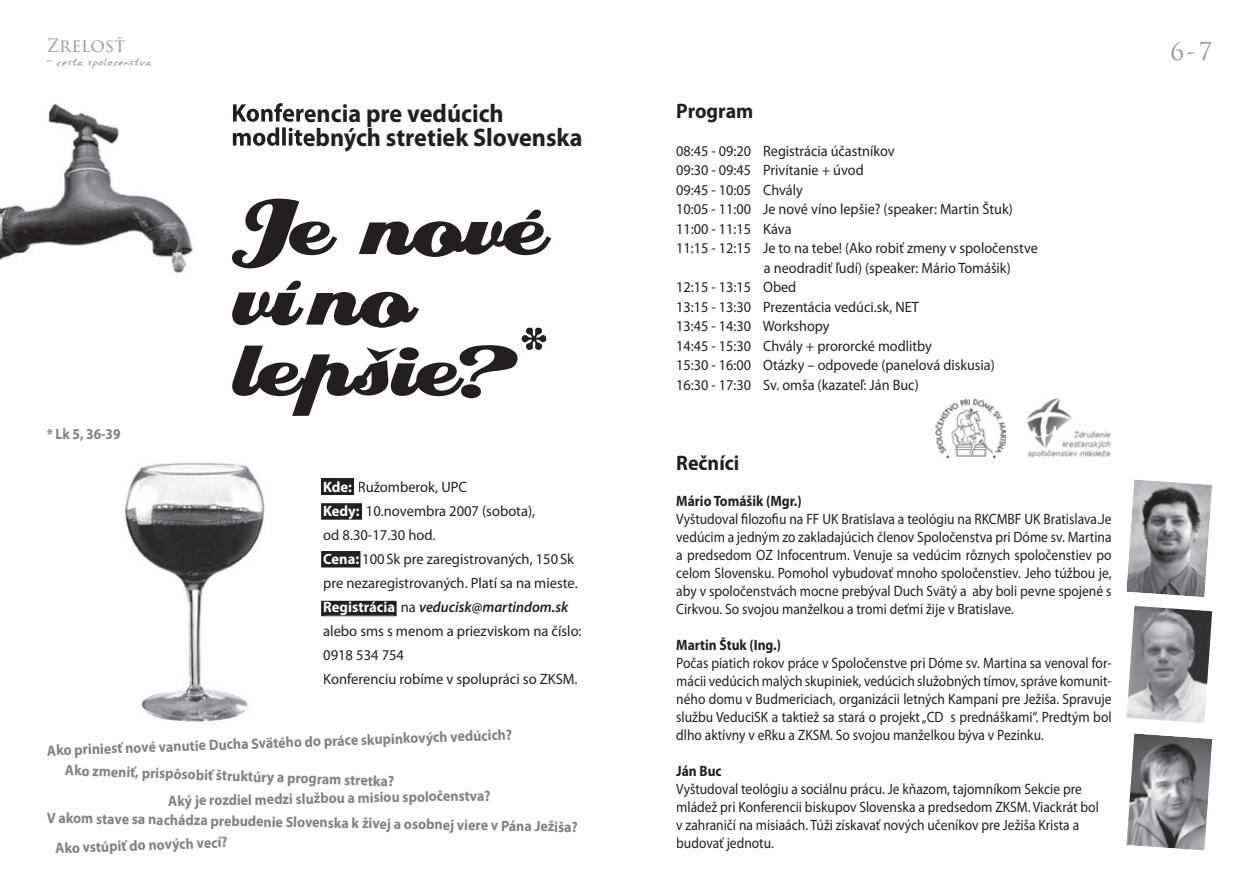
<style>
.page{position:relative;width:1259px;height:893px;background:#fff}
.page>*{position:absolute;margin:0;border:0;box-sizing:border-box;transform-origin:0 0}
.t1{font:90px/70.5px "Creampuff";color:#231f20}
.t2{font:700 25.5px/24px "Myriad Pro";color:#231f20;scale:.95 1}
.t3{font:24px "Trajan Pro";color:#939598}
.t4{font:700 21px "Myriad Pro";color:#231f20;scale:.95 1}
.t5{font:18px "Trajan Pro";color:#939598}
.t6{font:15px/18px "Myriad Pro";color:#231f20;text-align:justify;scale:.9 1}
.t7{font:15px "Myriad Pro";color:#231f20;scale:.95 1}
.t8{font:15px/24px "Myriad Pro";color:#231f20}
.t9{font:700 15px "Myriad Pro";color:#808285;scale:.93 1}
.t10{font:700 15px "Myriad Pro";color:#231f20;scale:.9 1}
.t11{font:700 15px "Myriad Pro";color:#808285;scale:.9 1}
.t12{font:9px "Annifont";color:#939598;scale:.96 1}
.t13{font:3.3px "Annifont";color:#939598;scale:1.49 1}
.s1{font-weight:700;color:#fff}
.s2{font-weight:600;font-style:italic}
</style>
<div class="page">
<svg style="left:321px;top:601px;width:75px;height:15px"></svg>
<div style="left:324px;top:602px;width:70px;height:13px;background:#231f20"></div>
<svg style="left:321px;top:551px;width:39px;height:16px"></svg>
<div style="left:321px;top:478px;width:33px;height:17px;background:#231f20"></div>
<img style="left:0;top:104px;width:286px;height:618px">
<svg style="left:321px;top:503px;width:41px;height:17px"></svg>
<img style="left:935px;top:399px;width:71px;height:60px">
<img style="left:1027px;top:399px;width:84px;height:59px">
<img style="left:233px;top:103px;width:73px;height:24px">
<img style="left:233px;top:127px;width:73px;height:24px">
<img style="left:232px;top:199px;width:74px;height:69px">
<img style="left:232px;top:280px;width:72px;height:47px">
<img style="left:232px;top:328px;width:74px;height:88px">
<img style="left:232px;top:327px;width:74px;height:1px">
<img style="left:1126px;top:606px;width:86px;height:117px">
<img style="left:1126px;top:479px;width:86px;height:118px">
<img style="left:1126px;top:733px;width:86px;height:118px">
<p class="t5" style="left:47px;top:34px;width:80px">Zrelosť</p>
<p class="t12" style="left:47px;top:55px;width:111px">- cesta spolocenstva</p>
<p class="t13" style="left:115px;top:58px;width:4px">v</p>
<p class="t11" style="left:47px;top:425px;width:84px">* Lk 5, 36-39</p>
<h2 class="t2" style="left:231px;top:101px;width:371px">Konferencia pre vedúcich modlitebných stretiek Slovenska</h2>
<h1 class="t1" style="left:231px;top:194px;width:318px">Je nové víno lepšie?*</h1>
<p class="t8" style="left:323px;top:475px;width:260px"><span class="s1">Kde:</span> Ružomberok, UPC<br><span class="s1">Kedy:</span> 10.novembra 2007 (sobota),<br>od 8.30-17.30 hod.<br><span class="s1">Cena:</span> 100 Sk pre zaregistrovaných, 150 Sk pre nezaregistrovaných. Platí sa na mieste.<br><span class="s1">Registrácia</span> na <span class="s2">veducisk@martindom.sk </span>alebo sms s menom a priezviskom na číslo:<br>0918 534 754<br>Konferenciu robíme v spolupráci so ZKSM.</p>
<p class="t9" style="left:47px;top:742px;width:502px;rotate:-2deg">Ako priniesť nové vanutie Ducha Svätého do práce skupinkových vedúcich?</p>
<p class="t9" style="left:65px;top:761px;width:356px;rotate:2deg">Ako zmeniť, prispôsobiť štruktúry a program stretka?</p>
<p class="t9" style="left:168px;top:792px;width:348px;rotate:-1deg">Aký je rozdiel medzi službou a misiou spoločenstva?</p>
<p class="t9" style="left:55px;top:840px;width:187px;rotate:-2deg">Ako vstúpiť do nových vecí?</p>
<p class="t9" style="left:47px;top:809px;width:572px;rotate:1deg">V akom stave sa nachádza prebudenie Slovenska k živej a osobnej viere v Pána Ježiša?</p>
<h3 class="t4" style="left:676px;top:99px;width:83px">Program</h3>
<p class="t7" style="left:676px;top:142px;width:231px">08:45 - 09:20 Registrácia účastníkov</p>
<p class="t7" style="left:676px;top:162px;width:199px">09:30 - 09:45 Privítanie + úvod</p>
<p class="t7" style="left:676px;top:181px;width:135px">09:45 - 10:05 Chvály</p>
<p class="t7" style="left:676px;top:201px;width:356px">10:05 - 11:00 Je nové víno lepšie? (speaker: Martin Štuk)</p>
<p class="t7" style="left:676px;top:220px;width:123px">11:00 - 11:15 Káva</p>
<p class="t7" style="left:676px;top:240px;width:382px">11:15 - 12:15 Je to na tebe! (Ako robiť zmeny v spoločenstve</p>
<p class="t7" style="left:764px;top:259px;width:261px">a neodradiť ľudí) (speaker: Mário Tomášik)</p>
<p class="t7" style="left:676px;top:279px;width:128px">12:15 - 13:15 Obed</p>
<p class="t7" style="left:676px;top:298px;width:257px">13:15 - 13:30 Prezentácia vedúci.sk, NET</p>
<p class="t7" style="left:676px;top:318px;width:163px">13:45 - 14:30 Workshopy</p>
<p class="t7" style="left:676px;top:337px;width:271px">14:45 - 15:30 Chvály + prororcké modlitby</p>
<p class="t7" style="left:676px;top:357px;width:337px">15:30 - 16:00 Otázky – odpovede (panelová diskusia)</p>
<p class="t7" style="left:676px;top:376px;width:257px">16:30 - 17:30 Sv. omša (kazateľ: Ján Buc)</p>
<h3 class="t4" style="left:676px;top:451px;width:68px">Rečníci</h3>
<p class="t10" style="left:676px;top:492px;width:141px">Mário Tomášik (Mgr.)</p>
<p class="t6" style="left:676px;top:510px;width:485px">Vyštudoval filozofiu na FF UK Bratislava a teológiu na RKCMBF UK Bratislava.Je vedúcim a jedným zo zakladajúcich členov Spoločenstva pri Dóme sv. Martina a predsedom OZ Infocentrum. Venuje sa vedúcim rôznych spoločenstiev po celom Slovensku. Pomohol vybudovať mnoho spoločenstiev. Jeho túžbou je, aby v spoločenstvách mocne prebýval Duch Svätý a aby boli pevne spojené s Cirkvou. So svojou manželkou a tromi deťmi žije v Bratislave.</p>
<p class="t10" style="left:676px;top:636px;width:118px">Martin Štuk (Ing.)</p>
<p class="t6" style="left:676px;top:654px;width:485px">Počas piatich rokov práce v Spoločenstve pri Dóme sv. Martina sa venoval for&shy;mácii vedúcich malých skupiniek, vedúcich služobných tímov, správe komunit&shy;ného domu v Budmericiach, organizácii letných Kampaní pre Ježiša. Spravuje službu VeduciSK a taktiež sa stará o projekt „CD s prednáškami“. Predtým bol dlho aktívny v eRku a ZKSM. So svojou manželkou býva v Pezinku.</p>
<p class="t10" style="left:676px;top:762px;width:52px">Ján Buc</p>
<p class="t6" style="left:676px;top:780px;width:471px;text-align:left">Vyštudoval teológiu a sociálnu prácu. Je kňazom, tajomníkom Sekcie pre mládež pri Konferencii biskupov Slovenska a predsedom ZKSM. Viackrát bol v zahraničí na misiaách. Túži získavať nových učeníkov pre Ježiša Krista a budovať jednotu.</p>
<h3 class="t3" style="left:1170px;top:36px;width:43px">6-7</h3>
</div>
